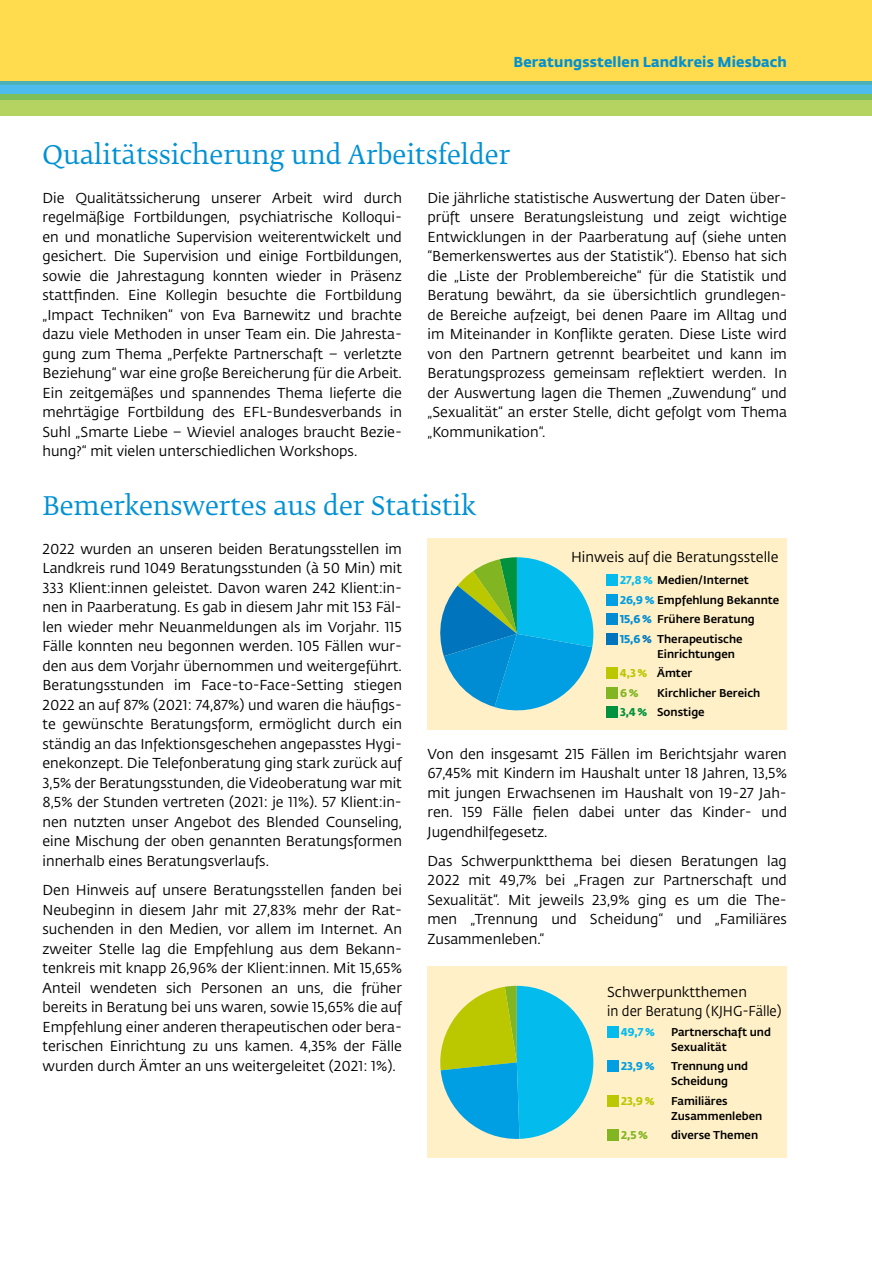
<style>
.page{position:relative;width:872px;height:1263px;background:#fff}
.page>*{position:absolute;margin:0;border:0;box-sizing:border-box;transform-origin:0 0}
.t1{font:25.5px "Fedra Serif B Std";color:#0091d4}
.t2{font:14.25px/19.5px "Fedra Sans Std";color:#000;text-align:justify}
.t3{font:700 14.25px "Fedra Sans Std";letter-spacing:.01em;color:#0091d4}
.t4{font:500 11.25px/19.5px "Fedra Sans Std";color:#000}
.t5{font:700 11.25px "Fedra Sans Std";color:#04bbee}
.t6{font:700 11.25px "Fedra Sans Std";color:#009ee3}
.t7{font:700 11.25px "Fedra Sans Std";color:#bbc800}
.t8{font:700 11.25px "Fedra Sans Std";color:#81b622}
.s1{font-weight:700;color:#04bbee}
.s2{font-weight:700;color:#009ee3}
.s3{font-weight:700;color:#008cd3}
.s4{font-weight:700;color:#0075be}
.s5{font-weight:700;color:#bbc800}
.s6{font-weight:700;color:#81b622}
.s7{font-weight:700;color:#00923e}
</style>
<div class="page">
<div style="left:0;top:0;width:872px;height:82px;background:#ffdb4d"></div>
<svg style="left:0;top:82px;width:872px;height:12px;background:#4db8de"></svg>
<svg style="left:0;top:94px;width:872px;height:22px;background:#a5cd5e"></svg>
<div style="left:427px;top:538px;width:360px;height:191px;background:#fff0c7"></div>
<div style="left:606px;top:574px;width:11px;height:12px;background:#04bbee"></div>
<div style="left:606px;top:594px;width:11px;height:11px;background:#009ee3"></div>
<div style="left:606px;top:613px;width:11px;height:12px;background:#008cd3"></div>
<div style="left:606px;top:633px;width:11px;height:11px;background:#0075be"></div>
<div style="left:606px;top:667px;width:11px;height:12px;background:#bbc800"></div>
<div style="left:606px;top:687px;width:11px;height:11px;background:#81b622"></div>
<div style="left:606px;top:706px;width:11px;height:12px;background:#00923e"></div>
<svg style="left:440px;top:557px;width:153px;height:154px"></svg>
<div style="left:427px;top:967px;width:360px;height:191px;background:#fff0c7"></div>
<div style="left:607px;top:1026px;width:11px;height:11px;background:#04bbee"></div>
<div style="left:607px;top:1060px;width:11px;height:12px;background:#009ee3"></div>
<div style="left:607px;top:1095px;width:11px;height:11px;background:#bbc800"></div>
<div style="left:607px;top:1129px;width:11px;height:12px;background:#81b622"></div>
<svg style="left:440px;top:986px;width:153px;height:153px"></svg>
<p class="t3" style="left:513px;top:53px;width:275px">Beratungsstellen Landkreis Miesbach</p>
<h1 class="t1" style="left:43px;top:137px;width:469px">Qualitätssicherung und Arbeitsfelder</h1>
<p class="t2" style="left:43px;top:188px;width:361px">Die Qualitätssicherung unserer Arbeit wird durch regelmäßige Fortbildungen, psychiatrische Kolloqui&shy;en und monatliche Supervision weiterentwickelt und gesichert. Die Supervision und einige Fortbildungen, sowie die Jahrestagung konnten wieder in Präsenz stattfinden. Eine Kollegin besuchte die Fortbildung „Impact Techniken“ von Eva Barnewitz und brachte dazu viele Methoden in unser Team ein. Die Jahresta&shy;gung zum Thema „Perfekte Partnerschaft – verletzte Beziehung“ war eine große Bereicherung für die Arbeit.<br>Ein zeitgemäßes und spannendes Thema lieferte die mehrtägige Fortbildung des EFL-Bundesverbands in Suhl „Smarte Liebe – Wieviel analoges braucht Bezie&shy;hung?“ mit vielen unterschiedlichen Workshops.</p>
<p class="t2" style="left:427px;top:188px;width:361px">Die jährliche statistische Auswertung der Daten über&shy;prüft unsere Beratungsleistung und zeigt wichtige Entwicklungen in der Paarberatung auf (siehe unten “Bemerkenswertes aus der Statistik“). Ebenso hat sich die „Liste der Problembereiche“ für die Statistik und Beratung bewährt, da sie übersichtlich grundlegen&shy;de Bereiche aufzeigt, bei denen Paare im Alltag und im Miteinander in Konflikte geraten. Diese Liste wird von den Partnern getrennt bearbeitet und kann im Beratungsprozess gemeinsam reflektiert werden. In der Auswertung lagen die Themen „Zuwendung“ und „Sexualität“ an erster Stelle, dicht gefolgt vom Thema „Kommunikation“.</p>
<h1 class="t1" style="left:43px;top:488px;width:435px">Bemerkenswertes aus der Statistik</h1>
<p class="t2" style="left:43px;top:539px;width:361px">2022 wurden an unseren beiden Beratungsstellen im Landkreis rund 1049 Beratungsstunden (à 50 Min) mit 333 Klient:innen geleistet. Davon waren 242 Klient:in&shy;nen in Paarberatung. Es gab in diesem Jahr mit 153 Fäl&shy;len wieder mehr Neuanmeldungen als im Vorjahr. 115<br>Fälle konnten neu begonnen werden. 105 Fällen wur&shy;den aus dem Vorjahr übernommen und weitergeführt.<br>Beratungsstunden im Face-to-Face-Setting stiegen 2022 an auf 87% (2021: 74,87%) und waren die häufigs&shy;te gewünschte Beratungsform, ermöglicht durch ein ständig an das Infektionsgeschehen angepasstes Hygi&shy;enekonzept. Die Telefonberatung ging stark zurück auf 3,5% der Beratungsstunden, die Videoberatung war mit 8,5% der Stunden vertreten (2021: je 11%). 57 Klient:in&shy;nen nutzten unser Angebot des Blended Counseling, eine Mischung der oben genannten Beratungsformen innerhalb eines Beratungsverlaufs.</p>
<p class="t2" style="left:43px;top:880px;width:361px">Den Hinweis auf unsere Beratungsstellen fanden bei Neubeginn in diesem Jahr mit 27,83% mehr der Rat&shy;suchenden in den Medien, vor allem im Internet. An zweiter Stelle lag die Empfehlung aus dem Bekann&shy;tenkreis mit knapp 26,96% der Klient:innen. Mit 15,65% Anteil wendeten sich Personen an uns, die früher bereits in Beratung bei uns waren, sowie 15,65% die auf Empfehlung einer anderen therapeutischen oder bera&shy;terischen Einrichtung zu uns kamen. 4,35% der Fälle wurden durch Ämter an uns weitergeleitet (2021: 1%).</p>
<p class="t2" style="left:571px;top:547px;width:209px">Hinweis auf die Beratungsstelle</p>
<p class="t4" style="left:620px;top:571px;width:161px"><span class="s1">27,8 %</span> Medien/Internet<br><span class="s2">26,9 %</span> Empfehlung Bekannte<br><span class="s3">15,6 %</span> Frühere Beratung<br><span class="s3">15,6</span> <span class="s4">%</span> Therapeutische</p>
<p class="t4" style="left:620px;top:644px;width:117px;text-indent:37px">Einrichtungen<br><span class="s5">4,3 %</span> Ämter<br><span class="s6">6 %</span></p>
<p class="t4" style="left:620px;top:683px;width:142px;text-indent:37px">Kirchlicher Bereich<br><span class="s7">3,4 %</span> Sonstige</p>
<p class="t2" style="left:427px;top:744px;width:361px">Von den insgesamt 215 Fällen im Berichtsjahr waren 67,45% mit Kindern im Haushalt unter 18 Jahren, 13,5% mit jungen Erwachsenen im Haushalt von 19-27 Jah&shy;ren. 159 Fälle fielen dabei unter das Kinder- und Jugendhilfegesetz.</p>
<p class="t2" style="left:427px;top:851px;width:361px">Das Schwerpunktthema bei diesen Beratungen lag 2022 mit 49,7% bei „Fragen zur Partnerschaft und Sexualität“. Mit jeweils 23,9% ging es um die The&shy;men „Trennung und Scheidung“ und „Familiäres Zusammenleben.“</p>
<p class="t2" style="left:607px;top:982px;width:176px">Schwerpunktthemen<br>in der Beratung (KJHG-Fälle)</p>
<p class="t5" style="left:621px;top:1025px;width:35px">49,7 %</p>
<p class="t4" style="left:671px;top:1024px;width:101px;line-height:15px">Partnerschaft und<br>Sexualität</p>
<p class="t6" style="left:621px;top:1059px;width:35px">23,9 %</p>
<p class="t4" style="left:671px;top:1059px;width:79px;line-height:15px">Trennung und<br>Scheidung</p>
<p class="t7" style="left:621px;top:1094px;width:35px">23,9 %</p>
<p class="t4" style="left:671px;top:1093px;width:93px;line-height:15px">Familiäres<br>Zusammenleben</p>
<p class="t8" style="left:621px;top:1128px;width:29px">2,5 %</p>
<p class="t4" style="left:671px;top:1126px;width:89px">diverse Themen</p>
</div>
